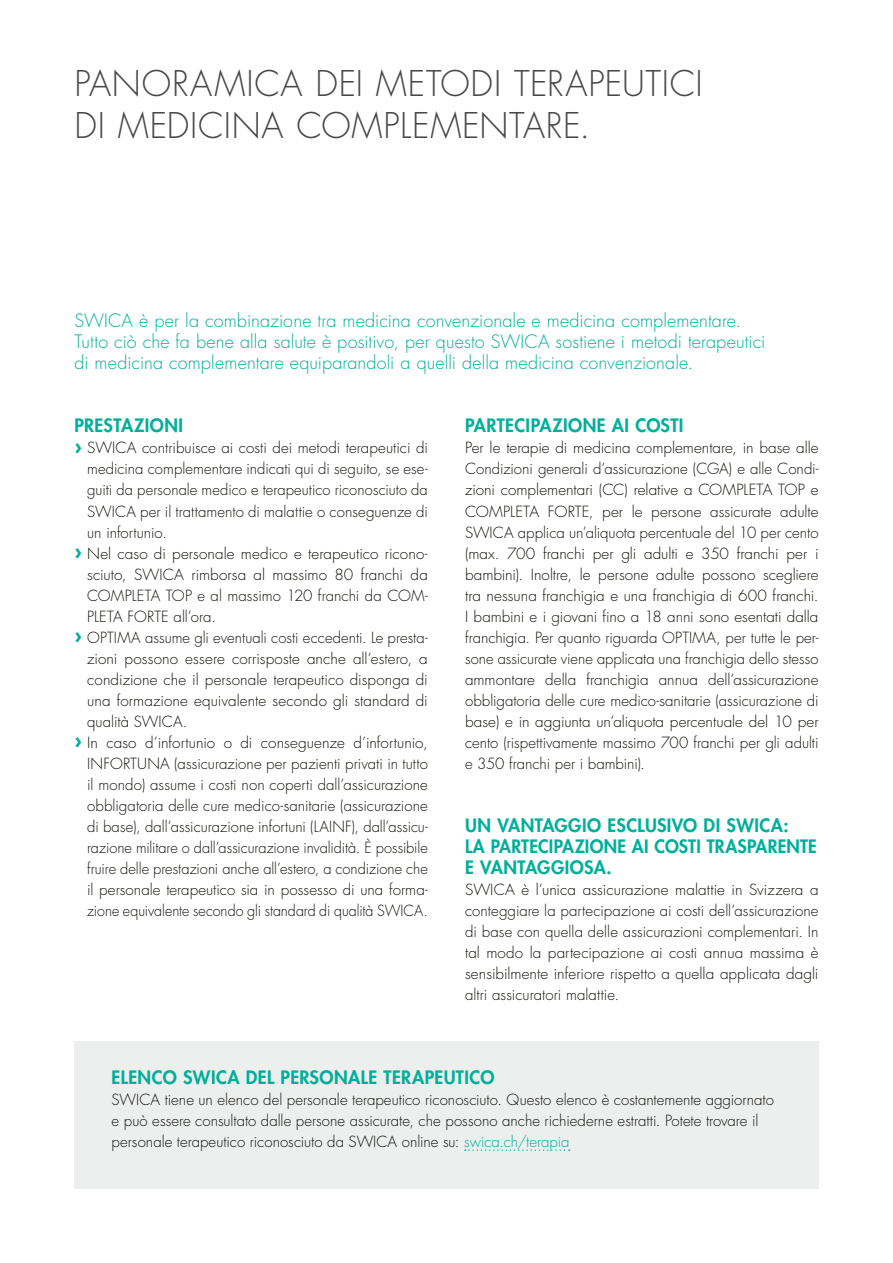
<style>
.page{position:relative;width:893px;height:1263px;background:#fff}
.page>*{position:absolute;margin:0;border:0;box-sizing:border-box;transform-origin:0 0}
.t1{font:300 34.5px/42px "Futura Std";letter-spacing:.02em;color:#474847}
.t2{font:300 18px/21px "Futura Std";letter-spacing:.005em;color:#00af9a}
.t3{font:800 18px/21px "Futura Std";letter-spacing:.02em;color:#00af9a}
.t4{font:300 15px/21px "Futura Std";color:#12120d;text-align:justify}
.t5{font:300 15px "Futura Std";color:#12120d;scale:.95 1}
.s1{font-weight:700;font-size:21px;color:#00af9a}
.s2{color:#00af9a}
</style>
<div class="page">
<div style="left:74px;top:1041px;width:745px;height:147px;background:#edeeee"></div>
<svg style="left:465px;top:1149px;width:105px;height:2px"></svg>
<h1 class="t1" style="left:74px;top:64px;width:630px">PANORAMICA DEI METODI TERAPEUTICI<br>DI MEDICINA COMPLEMENTARE.</h1>
<p class="t2" style="left:74px;top:311px;width:692px">SWICA è per la combinazione tra medicina convenzionale e medicina complementare.<br>Tutto ciò che fa bene alla salute è positivo, per questo SWICA sostiene i metodi terapeutici di medicina complementare equiparandoli a quelli della medicina convenzionale.</p>
<p class="t3" style="left:74px;top:415px;width:110px">PRESTAZIONI</p>
<p class="t4" style="left:74px;top:438px;width:355px"><span class="s1">›</span> SWICA contribuisce ai costi dei metodi terapeutici di</p>
<p class="t4" style="left:87px;top:459px;width:342px">medicina complementare indicati qui di seguito, se ese-</p>
<p class="t4" style="left:87px;top:480px;width:342px">guiti da personale medico e terapeutico riconosciuto da</p>
<p class="t4" style="left:87px;top:501px;width:342px">SWICA per il trattamento di malattie o conseguenze di</p>
<p class="t4" style="left:87px;top:522px;width:81px">un infortunio.</p>
<p class="t4" style="left:74px;top:543px;width:355px"><span class="s1">›</span> Nel caso di personale medico e terapeutico ricono-</p>
<p class="t4" style="left:87px;top:564px;width:342px">sciuto, SWICA rimborsa al massimo 80 franchi da</p>
<p class="t4" style="left:87px;top:585px;width:342px">COMPLETA TOP e al massimo 120 franchi da COM-</p>
<p class="t4" style="left:87px;top:606px;width:130px">PLETA FORTE all’ora.</p>
<p class="t4" style="left:74px;top:627px;width:355px"><span class="s1">›</span> OPTIMA assume gli eventuali costi eccedenti. Le presta-</p>
<p class="t4" style="left:87px;top:648px;width:342px">zioni possono essere corrisposte anche all’estero, a</p>
<p class="t4" style="left:87px;top:669px;width:342px">condizione che il personale terapeutico disponga di</p>
<p class="t4" style="left:87px;top:690px;width:342px">una formazione equivalente secondo gli standard di</p>
<p class="t4" style="left:87px;top:711px;width:102px">qualità SWICA.</p>
<p class="t4" style="left:74px;top:732px;width:355px"><span class="s1">›</span> In caso d’infortunio o di conseguenze d’infortunio,</p>
<p class="t4" style="left:87px;top:753px;width:342px">INFORTUNA (assicurazione per pazienti privati in tutto</p>
<p class="t4" style="left:87px;top:774px;width:342px">il mondo) assume i costi non coperti dall’assicurazione</p>
<p class="t4" style="left:87px;top:795px;width:342px">obbligatoria delle cure medico-sanitarie (assicurazione</p>
<p class="t4" style="left:87px;top:816px;width:342px">di base), dall’assicurazione infortuni (LAINF), dall’assicu-</p>
<p class="t4" style="left:87px;top:837px;width:342px">razione militare o dall’assicurazione invalidità. È possibile</p>
<p class="t4" style="left:87px;top:858px;width:342px">fruire delle prestazioni anche all’estero, a condizione che</p>
<p class="t4" style="left:87px;top:879px;width:342px">il personale terapeutico sia in possesso di una forma-</p>
<p class="t5" style="left:87px;top:901px;width:360px">zione equivalente secondo gli standard di qualità SWICA.</p>
<p class="t3" style="left:465px;top:415px;width:220px">PARTECIPAZIONE AI COSTI</p>
<p class="t4" style="left:465px;top:438px;width:355px">Per le terapie di medicina complementare, in base alle Condizioni generali d’assicurazione (CGA) e alle Condi&shy;zioni complementari (CC) relative a COMPLETA TOP e COMPLETA FORTE, per le persone assicurate adulte SWICA applica un’aliquota percentuale del 10 per cento (max. 700 franchi per gli adulti e 350 franchi per i bambini). Inoltre, le persone adulte possono scegliere tra nessuna franchigia e una franchigia di 600 franchi.<br>I bambini e i giovani fino a 18 anni sono esentati dalla franchigia. Per quanto riguarda OPTIMA, per tutte le per&shy;sone assicurate viene applicata una franchigia dello stesso ammontare della franchigia annua dell’assicurazione obbligatoria delle cure medico-sanitarie (assicurazione di base) e in aggiunta un’aliquota percentuale del 10 per cento (rispettivamente massimo 700 franchi per gli adulti e 350 franchi per i bambini).</p>
<p class="t3" style="left:465px;top:814px;width:353px">UN VANTAGGIO ESCLUSIVO DI SWICA:<br>LA PARTECIPAZIONE AI COSTI TRASPARENTE<br>E VANTAGGIOSA.</p>
<p class="t4" style="left:465px;top:879px;width:355px">SWICA è l’unica assicurazione malattie in Svizzera a conteggiare la partecipazione ai costi dell’assicurazione di base con quella delle assicurazioni complementari. In tal modo la partecipazione ai costi annua massima è sensibilmente inferiore rispetto a quella applicata dagli altri assicuratori malattie.</p>
<p class="t3" style="left:112px;top:1066px;width:384px">ELENCO SWICA DEL PERSONALE TERAPEUTICO</p>
<p class="t4" style="left:112px;top:1089px;width:664px;text-align:left">SWICA tiene un elenco del personale terapeutico riconosciuto. Questo elenco è costantemente aggiornato e può essere consultato dalle persone assicurate, che possono anche richiederne estratti. Potete trovare il personale terapeutico riconosciuto da SWICA online su: <span class="s2">swica.ch/terapia</span></p>
</div>
